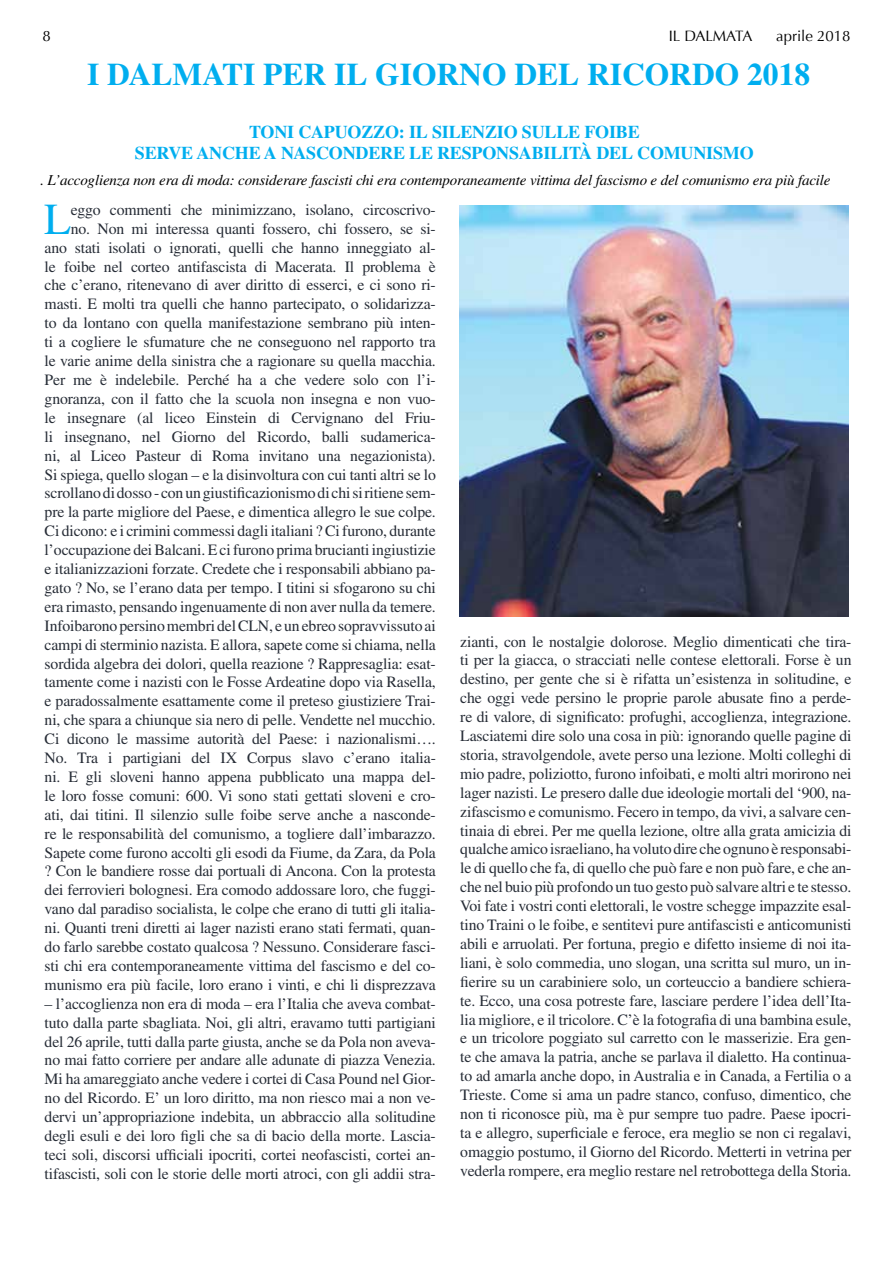
<style>
.page{position:relative;width:893px;height:1263px;background:#fff}
.page>*{position:absolute;margin:0;border:0;box-sizing:border-box;transform-origin:0 0}
.t1{font:44.25px "Times LT Std";color:#00aeef}
.t2{font:700 31.5px "Times LT Std";color:#00aeef}
.t3{font:700 18px/21.6px "Times LT Std";letter-spacing:-.01em;color:#00aeef;text-align:center}
.t4{font:15.75px/18.9px "Times LT Std";letter-spacing:-.01em;color:#262c36;text-align:justify}
.t5{font:italic 15px "Times LT Std";letter-spacing:-.01em;color:#000}
.t6{font:15px "Optima";color:#000}
</style>
<div class="page">
<img style="left:459px;top:205px;width:389px;height:412px">
<p class="t6" style="left:43px;top:28px;width:10px">8</p>
<p class="t6" style="left:669px;top:28px;width:85px">IL DALMATA</p>
<p class="t6" style="left:776px;top:28px;width:76px">aprile 2018</p>
<h2 class="t2" style="left:87px;top:56px;width:725px">I DALMATI PER IL GIORNO DEL RICORDO 2018</h2>
<p class="t3" style="left:135px;top:120px;width:620px">TONI CAPUOZZO: IL SILENZIO SULLE FOIBE<br>SERVE ANCHE A NASCONDERE LE RESPONSABILITÀ DEL COMUNISMO</p>
<p class="t5" style="left:40px;top:171px;width:792px">. L’accoglienza non era di moda: considerare fascisti chi era contemporaneamente vittima del fascismo e del comunismo era più facile</p>
<p class="t4" style="left:45px;top:200px;width:393px;text-align:right">eggo commenti che minimizzano, isolano, circoscrivo-<br>no. Non mi interessa quanti fossero, chi fossero, se si&shy;ano stati isolati o ignorati, quelli che hanno inneggiato al&shy;le foibe nel corteo antifascista di Macerata. Il problema è che c’erano, ritenevano di aver diritto di esserci, e ci sono ri&shy;masti. E molti tra quelli che hanno partecipato, o solidarizza&shy;to da lontano con quella manifestazione sembrano più inten&shy;ti a cogliere le sfumature che ne conseguono nel rapporto tra le varie anime della sinistra che a ragionare su quella macchia.<br>Per me è indelebile. Perché ha a che vedere solo con l’i&shy;gnoranza, con il fatto che la scuola non insegna e non vuo&shy;le insegnare (al liceo Einstein di Cervignano del Friu&shy;li insegnano, nel Giorno del Ricordo, balli sudamerica&shy;ni, al Liceo Pasteur di Roma invitano una negazionista).<br>Si spiega, quello slogan – e la disinvoltura con cui tanti altri se lo scrollano di dosso - con un giustificazionismo di chi si ritiene sem&shy;pre la parte migliore del Paese, e dimentica allegro le sue colpe.<br>Ci dicono: e i crimini commessi dagli italiani ? Ci furono, durante l’occupazione dei Balcani. E ci furono prima brucianti ingiustizie e italianizzazioni forzate. Credete che i responsabili abbiano pa&shy;gato ? No, se l’erano data per tempo. I titini si sfogarono su chi era rimasto, pensando ingenuamente di non aver nulla da temere.<br>Infoibarono persino membri del CLN, e un ebreo sopravvissuto ai campi di sterminio nazista. E allora, sapete come si chiama, nella sordida algebra dei dolori, quella reazione ? Rappresaglia: esat&shy;tamente come i nazisti con le Fosse Ardeatine dopo via Rasella, e paradossalmente esattamente come il preteso giustiziere Trai&shy;ni, che spara a chiunque sia nero di pelle. Vendette nel mucchio.<br>Ci dicono le massime autorità del Paese: i nazionalismi….<br>No. Tra i partigiani del IX Corpus slavo c’erano italia&shy;ni. E gli sloveni hanno appena pubblicato una mappa del&shy;le loro fosse comuni: 600. Vi sono stati gettati sloveni e cro&shy;ati, dai titini. Il silenzio sulle foibe serve anche a nasconde&shy;re le responsabilità del comunismo, a togliere dall’imbarazzo.<br>Sapete come furono accolti gli esodi da Fiume, da Zara, da Pola ? Con le bandiere rosse dai portuali di Ancona. Con la protesta dei ferrovieri bolognesi. Era comodo addossare loro, che fuggi&shy;vano dal paradiso socialista, le colpe che erano di tutti gli italia&shy;ni. Quanti treni diretti ai lager nazisti erano stati fermati, quan&shy;do farlo sarebbe costato qualcosa ? Nessuno. Considerare fasci&shy;sti chi era contemporaneamente vittima del fascismo e del co&shy;munismo era più facile, loro erano i vinti, e chi li disprezzava</p>
<p class="t4" style="left:45px;top:994px;width:393px">– l’accoglienza non era di moda – era l’Italia che aveva combat&shy;tuto dalla parte sbagliata. Noi, gli altri, eravamo tutti partigiani del 26 aprile, tutti dalla parte giusta, anche se da Pola non aveva&shy;no mai fatto corriere per andare alle adunate di piazza Venezia.<br>Mi ha amareggiato anche vedere i cortei di Casa Pound nel Gior&shy;no del Ricordo. E’ un loro diritto, ma non riesco mai a non ve&shy;dervi un’appropriazione indebita, un abbraccio alla solitudine degli esuli e dei loro figli che sa di bacio della morte. Lascia&shy;teci soli, discorsi ufficiali ipocriti, cortei neofascisti, cortei an&shy;tifascisti, soli con le storie delle morti atroci, con gli addii stra-</p>
<h1 class="t1" style="left:44px;top:194px;width:29px">L</h1>
<p class="t4" style="left:460px;top:632px;width:393px">zianti, con le nostalgie dolorose. Meglio dimenticati che tira&shy;ti per la giacca, o stracciati nelle contese elettorali. Forse è un destino, per gente che si è rifatta un’esistenza in solitudine, e che oggi vede persino le proprie parole abusate fino a perde&shy;re di valore, di significato: profughi, accoglienza, integrazione.<br>Lasciatemi dire solo una cosa in più: ignorando quelle pagine di storia, stravolgendole, avete perso una lezione. Molti colleghi di mio padre, poliziotto, furono infoibati, e molti altri morirono nei lager nazisti. Le presero dalle due ideologie mortali del ‘900, na&shy;zifascismo e comunismo. Fecero in tempo, da vivi, a salvare cen&shy;tinaia di ebrei. Per me quella lezione, oltre alla grata amicizia di qualche amico israeliano, ha voluto dire che ognuno è responsabi&shy;le di quello che fa, di quello che può fare e non può fare, e che an&shy;che nel buio più profondo un tuo gesto può salvare altri e te stesso.<br>Voi fate i vostri conti elettorali, le vostre schegge impazzite esal&shy;tino Traini o le foibe, e sentitevi pure antifascisti e anticomunisti abili e arruolati. Per fortuna, pregio e difetto insieme di noi ita&shy;liani, è solo commedia, uno slogan, una scritta sul muro, un in&shy;fierire su un carabiniere solo, un corteuccio a bandiere schiera&shy;te. Ecco, una cosa potreste fare, lasciare perdere l’idea dell’Ita&shy;lia migliore, e il tricolore. C’è la fotografia di una bambina esule, e un tricolore poggiato sul carretto con le masserizie. Era gen&shy;te che amava la patria, anche se parlava il dialetto. Ha continua&shy;to ad amarla anche dopo, in Australia e in Canada, a Fertilia o a Trieste. Come si ama un padre stanco, confuso, dimentico, che non ti riconosce più, ma è pur sempre tuo padre. Paese ipocri&shy;ta e allegro, superficiale e feroce, era meglio se non ci regalavi, omaggio postumo, il Giorno del Ricordo. Metterti in vetrina per vederla rompere, era meglio restare nel retrobottega della Storia.</p>
</div>
